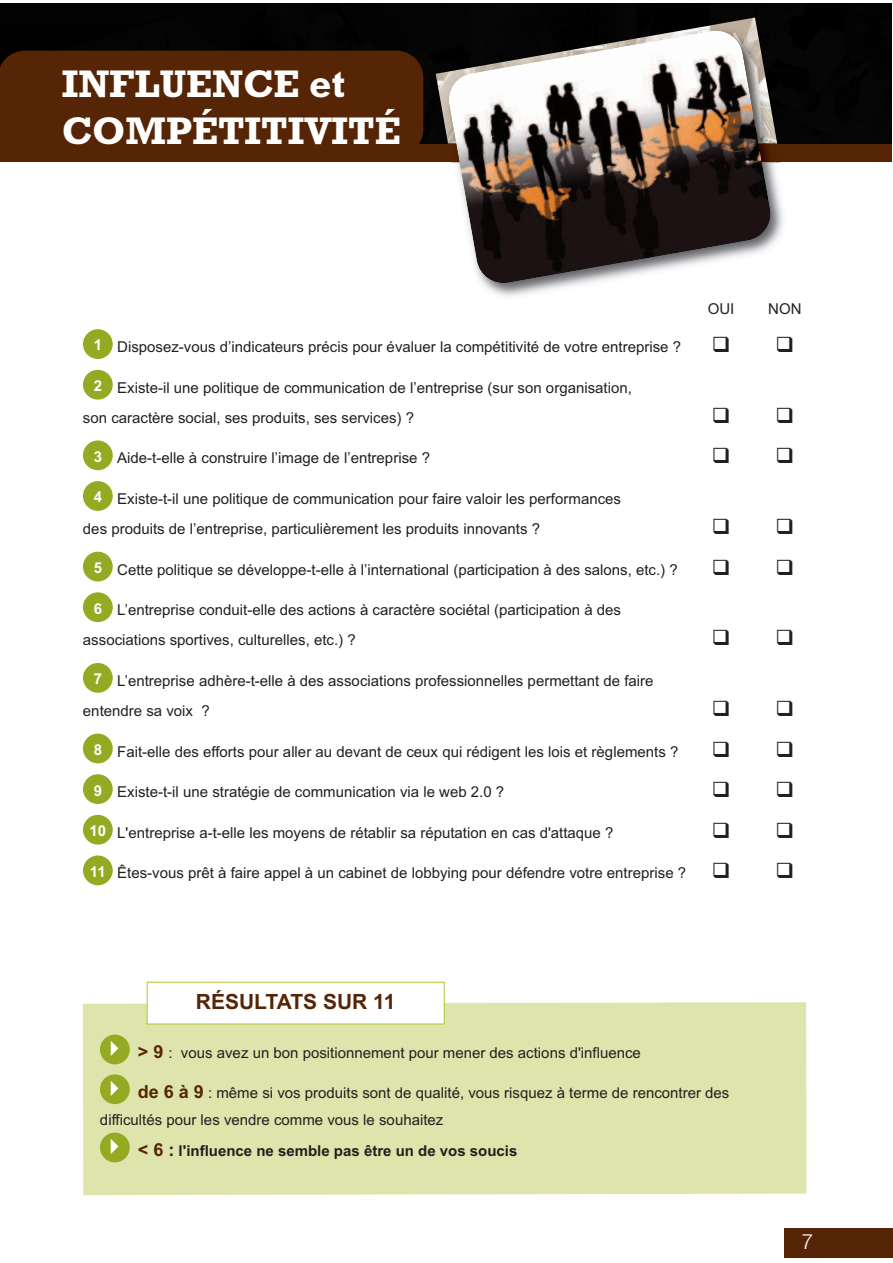
<style>
.page{position:relative;width:893px;height:1263px;background:#fff}
.page>*{position:absolute;margin:0;border:0;box-sizing:border-box;transform-origin:0 0}
.t1{font:700 39px/47px "Rockwell";color:#fff}
.t2{font:700 21px "Arial";color:#552505}
.t3{font:300 21px "Helvetica";color:#fff}
.t4{font:15px/30px "Arial";color:#231f20}
.t5{font:700 15px "Arial";color:#231f20}
.t6{font:700 15px "Arial";color:#fff}
.s1{font-weight:700;font-size:18px;color:#552505}
.s2{font-size:18px;color:#552505}
.s3{font-size:18px}
</style>
<div class="page">
<div style="left:0;top:135px;width:891px;height:27px;background:#552505"></div>
<div style="left:0;top:4px;width:891px;height:139px;background:#030303"></div>
<div style="left:0;top:51px;width:423px;height:93px;background:#552505"></div>
<div style="left:83px;top:329px;width:30px;height:30px;background:#95aa23;border-radius:50%"></div>
<div style="left:83px;top:370px;width:30px;height:30px;background:#95aa23;border-radius:50%"></div>
<div style="left:83px;top:440px;width:30px;height:30px;background:#95aa23;border-radius:50%"></div>
<div style="left:83px;top:481px;width:30px;height:30px;background:#95aa23;border-radius:50%"></div>
<div style="left:83px;top:552px;width:30px;height:29px;background:#95aa23;border-radius:50%"></div>
<div style="left:83px;top:592px;width:30px;height:30px;background:#95aa23;border-radius:50%"></div>
<div style="left:83px;top:663px;width:30px;height:30px;background:#95aa23;border-radius:50%"></div>
<div style="left:83px;top:734px;width:30px;height:29px;background:#95aa23;border-radius:50%"></div>
<div style="left:83px;top:774px;width:30px;height:30px;background:#95aa23;border-radius:50%"></div>
<div style="left:83px;top:815px;width:30px;height:30px;background:#95aa23;border-radius:50%"></div>
<div style="left:83px;top:856px;width:30px;height:29px;background:#95aa23;border-radius:50%"></div>
<div style="left:83px;top:1002px;width:723px;height:193px;background:#dee4ab"></div>
<div style="left:100px;top:1035px;width:30px;height:29px;background:#95aa23;border-radius:50%"></div>
<div style="left:100px;top:1074px;width:30px;height:30px;background:#95aa23;border-radius:50%"></div>
<div style="left:100px;top:1133px;width:30px;height:29px;background:#95aa23;border-radius:50%"></div>
<div style="left:147px;top:983px;width:297px;height:41px;background:#fff"></div>
<div style="left:147px;top:982px;width:297px;height:42px;border:1px solid #b4c534"></div>
<img style="left:484px;top:162px;width:299px;height:135px">
<img style="left:435px;top:18px;width:342px;height:125px">
<img style="left:446px;top:28px;width:326px;height:257px">
<div style="left:784px;top:1228px;width:108px;height:30px;background:#552505"></div>
<p class="t1" style="left:62px;top:60px;width:340px">INFLUENCE et<br>COMPÉTITIVITÉ</p>
<p class="t6" style="left:94px;top:337px;width:10px">1</p>
<p class="t6" style="left:94px;top:378px;width:10px">2</p>
<p class="t4" style="left:117px;top:332px;width:565px">Disposez-vous d’indicateurs précis pour évaluer la compétitivité de votre entreprise ?</p>
<p class="t4" style="left:83px;top:373px;width:550px;text-indent:34px">Existe-il une politique de communication de l’entreprise (sur son organisation, son caractère social, ses produits, ses services) ?</p>
<p class="t4" style="left:117px;top:443px;width:314px">Aide-t-elle à construire l’image de l’entreprise ?</p>
<p class="t4" style="left:83px;top:484px;width:539px;text-indent:34px">Existe-t-il une politique de communication pour faire valoir les performances des produits de l’entreprise, particulièrement les produits innovants ?</p>
<p class="t4" style="left:117px;top:555px;width:562px">Cette politique se développe-t-elle à l’international (participation à des salons, etc.) ?</p>
<p class="t4" style="left:83px;top:595px;width:539px;text-indent:34px">L’entreprise conduit-elle des actions à caractère sociétal (participation à des associations sportives, culturelles, etc.) ?</p>
<p class="t4" style="left:83px;top:666px;width:572px;text-indent:34px">L’entreprise adhère-t-elle à des associations professionnelles permettant de faire entendre sa voix ?</p>
<p class="t4" style="left:117px;top:736px;width:562px">Fait-elle des efforts pour aller au devant de ceux qui rédigent les lois et règlements ?</p>
<p class="t4" style="left:117px;top:777px;width:388px">Existe-t-il une stratégie de communication via le web 2.0 ?</p>
<p class="t4" style="left:117px;top:818px;width:497px">L'entreprise a-t-elle les moyens de rétablir sa réputation en cas d'attaque ?</p>
<p class="t4" style="left:117px;top:858px;width:570px">Êtes-vous prêt à faire appel à un cabinet de lobbying pour défendre votre entreprise ?</p>
<p class="t6" style="left:94px;top:448px;width:10px">3</p>
<p class="t6" style="left:94px;top:489px;width:10px">4</p>
<p class="t6" style="left:94px;top:559px;width:10px">5</p>
<p class="t6" style="left:94px;top:600px;width:10px">6</p>
<p class="t6" style="left:94px;top:671px;width:10px">7</p>
<p class="t6" style="left:94px;top:741px;width:10px">8</p>
<p class="t6" style="left:94px;top:782px;width:10px">9</p>
<p class="t6" style="left:89px;top:823px;width:18px">10</p>
<p class="t6" style="left:90px;top:863px;width:17px">11</p>
<p class="t4" style="left:707px;top:294px;width:28px">OUI</p>
<p class="t4" style="left:768px;top:294px;width:35px">NON</p>
<p class="t2" style="left:196px;top:990px;width:201px">RÉSULTATS SUR 11</p>
<p class="t4" style="left:138px;top:1038px;width:504px"><span class="s1">&gt; 9</span> : vous avez un bon positionnement pour mener des actions d'influence</p>
<p class="t4" style="left:100px;top:1079px;width:631px;line-height:27px;text-indent:38px"><span class="s1">de 6 à 9</span> : même si vos produits sont de qualité, vous risquez à terme de rencontrer des difficultés pour les vendre comme vous le souhaitez</p>
<p class="t5" style="left:138px;top:1143px;width:381px"><span class="s2">&lt; 6</span> <span class="s3">:</span> l'influence ne semble pas être un de vos soucis</p>
<p class="t3" style="left:801px;top:1229px;width:13px">7</p>
</div>
